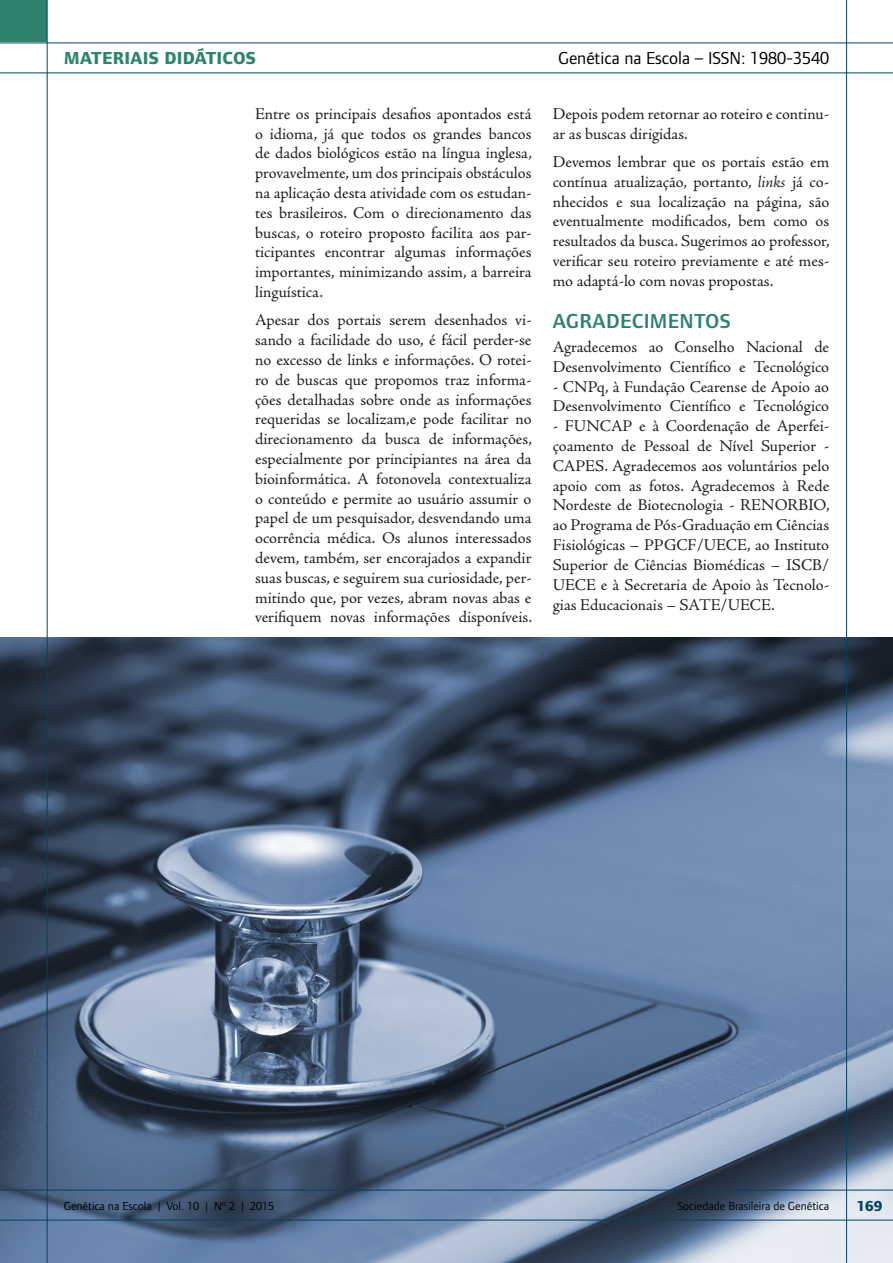
<style>
.page{position:relative;width:893px;height:1263px;background:#fff}
.page>*{position:absolute;margin:0;border:0;box-sizing:border-box;transform-origin:0 0}
.Subtítulo{font:600 21px "Foundry Form Sans";letter-spacing:.015em;color:#2e836e}
.t1{font:18px "Foundry Form Sans";color:#000}
.t2{font:800 18px "Foundry Form Sans";letter-spacing:.015em;color:#2e836e}
.Texto{font:16.5px/19.8px "Adobe Jenson Pro";letter-spacing:-.005em;color:#231f20;text-align:justify}
.t3{font:800 15px "Foundry Form Sans";color:#014260}
.t4{font:12px "Foundry Form Sans";color:#000}
.s1{font-style:italic}
</style>
<div class="page">
<img style="left:0;top:638px;width:893px;height:625px">
<div style="left:0;top:0;width:47px;height:42px;background:#2e836e"></div>
<hr style="left:47px;top:0;width:1px;height:1263px;background:#014260">
<hr style="left:846px;top:0;width:1px;height:1263px;background:#014260">
<hr style="left:0;top:1190px;width:893px;height:1px;background:#014260">
<hr style="left:0;top:1220px;width:893px;height:1px;background:#014260">
<hr style="left:0;top:43px;width:893px;height:1px;background:#014260">
<hr style="left:0;top:73px;width:893px;height:1px;background:#014260">
<p class="t2" style="left:64px;top:48px;width:194px">MATERIAIS DIDÁTICOS</p>
<p class="Texto" style="left:255px;top:104px;width:278px">Entre os principais desafios apontados está o idioma, já que todos os grandes bancos de dados biológicos estão na língua inglesa, provavelmente, um dos principais obstáculos na aplicação desta atividade com os estudan&shy;tes brasileiros. Com o direcionamento das buscas, o roteiro proposto facilita aos par&shy;ticipantes encontrar algumas informações importantes, minimizando assim, a barreira linguística.</p>
<p class="Texto" style="left:255px;top:311px;width:278px">Apesar dos portais serem desenhados vi&shy;sando a facilidade do uso, é fácil perder-se no excesso de links e informações. O rotei&shy;ro de buscas que propomos traz informa&shy;ções detalhadas sobre onde as informações requeridas se localizam,e pode facilitar no direcionamento da busca de informações, especialmente por principiantes na área da bioinformática. A fotonovela contextualiza o conteúdo e permite ao usuário assumir o papel de um pesquisador, desvendando uma ocorrência médica. Os alunos interessados devem, também, ser encorajados a expandir suas buscas, e seguirem sua curiosidade, per&shy;mitindo que, por vezes, abram novas abas e verifiquem novas informações disponíveis.</p>
<p class="t1" style="left:558px;top:48px;width:273px">Genética na Escola – ISSN: 1980-3540</p>
<p class="Texto" style="left:553px;top:104px;width:278px">Depois podem retornar ao roteiro e continu&shy;ar as buscas dirigidas.</p>
<p class="Texto" style="left:553px;top:152px;width:278px">Devemos lembrar que os portais estão em contínua atualização, portanto, <span class="s1">links</span> já co&shy;nhecidos e sua localização na página, são eventualmente modificados, bem como os resultados da busca. Sugerimos ao professor, verificar seu roteiro previamente e até mes&shy;mo adaptá-lo com novas propostas.</p>
<p class="Subtítulo" style="left:553px;top:309px;width:179px">AGRADECIMENTOS</p>
<p class="Texto" style="left:553px;top:337px;width:278px">Agradecemos ao Conselho Nacional de<br>Desenvolvimento Científico e Tecnológico</p>
<p class="Texto" style="left:553px;top:377px;width:278px">- CNPq, à Fundação Cearense de Apoio ao<br>Desenvolvimento Científico e Tecnológico</p>
<p class="Texto" style="left:553px;top:416px;width:278px">- FUNCAP e à Coordenação de Aperfei&shy;çoamento de Pessoal de Nível Superior - CAPES. Agradecemos aos voluntários pelo apoio com as fotos. Agradecemos à Rede Nordeste de Biotecnologia - RENORBIO, ao Programa de Pós-Graduação em Ciências Fisiológicas – PPGCF/UECE, ao Instituto Superior de Ciências Biomédicas – ISCB/ UECE e à Secretaria de Apoio às Tecnolo&shy;gias Educacionais – SATE/UECE.</p>
<p class="t4" style="left:64px;top:1199px;width:212px">Genética na Escola | Vol. 10 | Nº 2 | 2015</p>
<p class="t4" style="left:677px;top:1199px;width:153px">Sociedade Brasileira de Genética</p>
<p class="t3" style="left:857px;top:1197px;width:27px">169</p>
</div>
